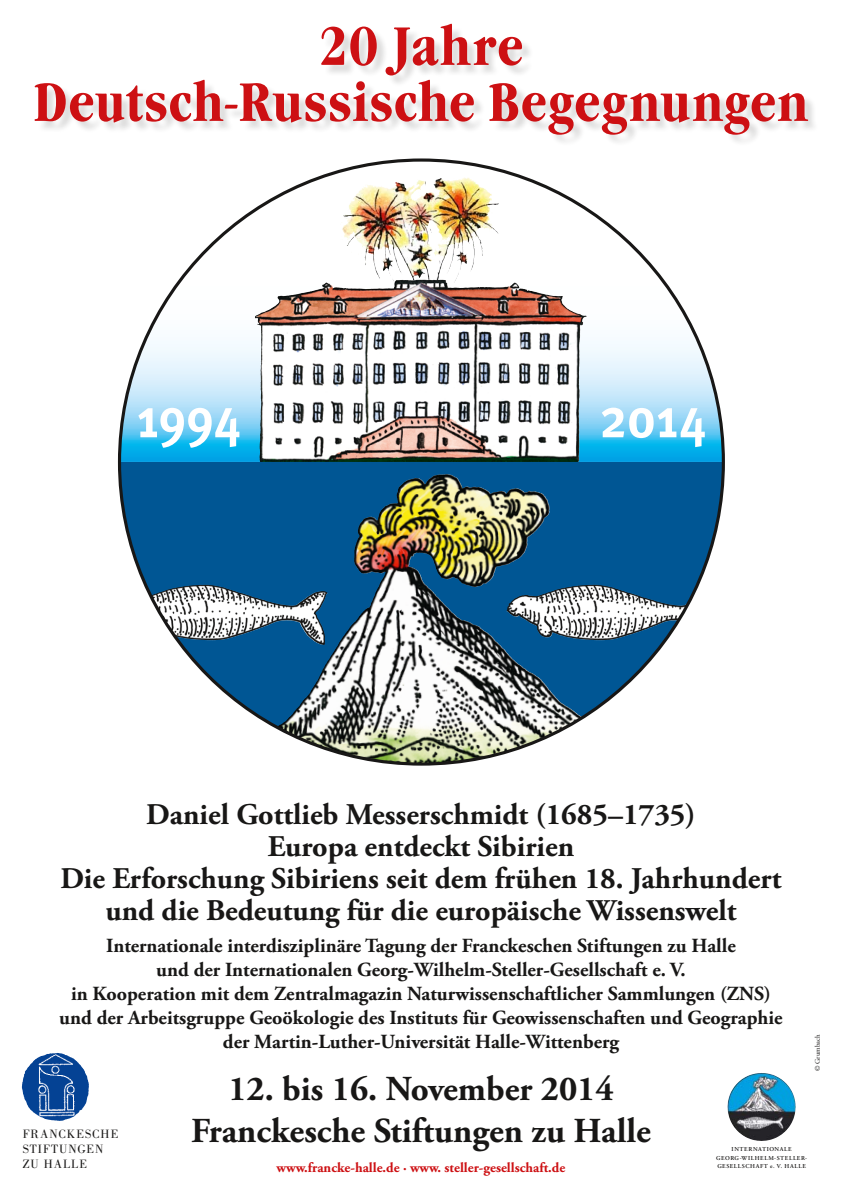
<style>
.page{position:relative;width:842px;height:1191px;background:#fff}
.page>*{position:absolute;margin:0;border:0;box-sizing:border-box;transform-origin:0 0}
.t1{font:700 condensed 56px/56px "Garamond Itc T";letter-spacing:.005em;color:#cd1013;text-align:center}
.t2{font:700 56px "Meta Cond";color:#fff}
.t3{font:700 35px/42px "Adobe Garamond Pro";color:#181716;text-align:center}
.t4{font:700 30px/32px "Adobe Garamond Pro";color:#181716;text-align:center}
.t5{font:700 20px/24px "Adobe Garamond Pro";color:#181716;text-align:center}
.t6{font:700 14px "Adobe Garamond Pro";color:#cd1013}
.t7{font:12.5px/15px "Bodoni";letter-spacing:.08em;color:#181716}
.t8{font:7px "Adobe Garamond Pro";color:#181716}
.t9{font:600 6px/8.5px "Adobe Garamond Pro";letter-spacing:.1em;color:#181716;text-align:center}
</style>
<div class="page">
<img style="left:727px;top:1073px;width:33px;height:54px">
<img style="left:23px;top:1053px;width:34px;height:27px">
<div style="left:36px;top:25px;width:806px;height:256px;background:#181716;opacity:.15"></div>
<img style="left:119px;top:246px;width:604px;height:216px">
<svg style="left:119px;top:462px;width:604px;height:302px"></svg>
<img style="left:396px;top:474px;width:51px;height:24px">
<img style="left:411px;top:177px;width:56px;height:24px">
<img style="left:324px;top:279px;width:101px;height:10px">
<img style="left:553px;top:585px;width:40px;height:6px">
<img style="left:165px;top:585px;width:40px;height:5px">
<h1 class="t1" style="left:33px;top:18px;width:776px">20 Jahre<br>Deutsch-Russische Begegnungen</h1>
<h1 class="t2" style="left:136px;top:385px;width:106px">1994</h1>
<h1 class="t2" style="left:600px;top:385px;width:108px">2014</h1>
<h3 class="t4" style="left:61px;top:799px;width:722px">Daniel Gottlieb Messerschmidt (1685–1735)<br>Europa entdeckt Sibirien<br>Die Erforschung Sibiriens seit dem frühen 18. Jahrhundert und die Bedeutung für die europäische Wissenswelt</h3>
<p class="t5" style="left:59px;top:934px;width:725px">Internationale interdisziplinäre Tagung der Franckeschen Stiftungen zu Halle<br>und der Internationalen Georg-Wilhelm-Steller-Gesellschaft e. V.<br>in Kooperation mit dem Zentralmagazin Naturwissenschaftlicher Sammlungen (ZNS) und der Arbeitsgruppe Geoökologie des Instituts für Geowissenschaften und Geographie der Martin-Luther-Universität Halle-Wittenberg</p>
<h2 class="t3" style="left:191px;top:1068px;width:461px">12. bis 16. November 2014<br>Franckesche Stiftungen zu Halle</h2>
<p class="t6" style="left:277px;top:1159px;width:290px">www.francke-halle.de · www. steller-gesellschaft.de</p>
<p class="t8" style="left:813px;top:1071px;width:38px;rotate:-90deg">© Grumbach</p>
<p class="t7" style="left:23px;top:1126px;width:97px">FRANCKESCHE<br>STIFTUNGEN<br>ZU HALLE</p>
<p class="t9" style="left:716px;top:1145px;width:92px">INTERNATIONALE<br>GEORG-WILHELM-STELLER-<br>GESELLSCHAFT e. V. HALLE</p>
</div>
